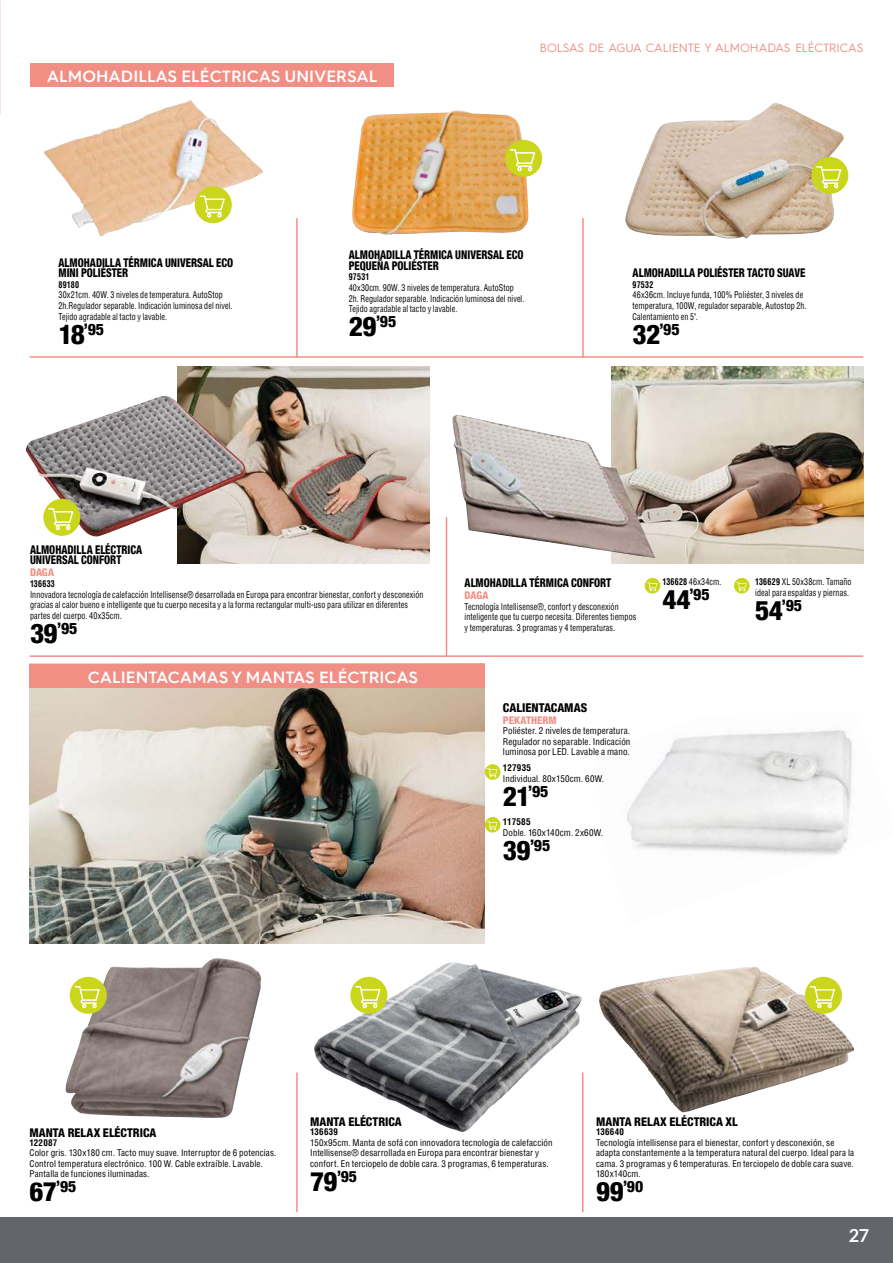
<style>
.page{position:relative;width:893px;height:1263px;background:#fff}
.page>*{position:absolute;margin:0;border:0;box-sizing:border-box;transform-origin:0 0}
.t1{font:700 18px "Lato";color:#fff}
.t2{font:600 16.5px "Hurme Geometric Sans 4";color:#fff}
.t3{font:800 condensed 15.9px "Helvetica 87";letter-spacing:-.01em;color:#000}
.t4{font:800 condensed 15.75px "Helvetica 87";color:#000}
.t5{font:800 condensed 12.15px "Helvetica 87";color:#000}
.t6{font:800 condensed 12px/10.5px "Helvetica 87";color:#000;scale:.88 1}
.t7{font:800 condensed 12px "Helvetica 87";color:#000}
.t8{font:12px "Hurme Geometric Sans 4";color:#f28f85}
.t9{font:800 condensed 10.5px "Helvetica 87";color:#f28f85}
.t10{font:condensed 9.15px/10.6px "Helvetica";letter-spacing:.01em;color:#000;scale:.88 1}
.t11{font:condensed 9.15px/10.6px "Helvetica";letter-spacing:.01em;color:#000}
.t12{font:700 condensed 9.15px "Helvetica";letter-spacing:.025em;color:#000;scale:.88 1}
.t13{font:condensed 9px/10.5px "Helvetica";letter-spacing:.01em;color:#000}
.t14{font:700 condensed 9px "Helvetica";letter-spacing:.025em;color:#000}
.s1{font-size:27.3px}
.s2{font-weight:700}
.s3{font-size:9px}
.s4{font-size:27px}
</style>
<div class="page">
<div style="left:0;top:1217px;width:893px;height:46px;background:#62656a"></div>
<img style="left:627px;top:730px;width:226px;height:125px">
<img style="left:30px;top:687px;width:455px;height:256px">
<img style="left:352px;top:110px;width:176px;height:125px">
<img style="left:612px;top:366px;width:251px;height:198px">
<img style="left:44px;top:99px;width:219px;height:137px">
<img style="left:452px;top:415px;width:203px;height:143px">
<img style="left:178px;top:366px;width:251px;height:198px">
<img style="left:26px;top:396px;width:220px;height:142px">
<img style="left:65px;top:958px;width:197px;height:160px">
<img style="left:599px;top:967px;width:216px;height:146px">
<div style="left:30px;top:63px;width:363px;height:23px;background:#f28f85"></div>
<div style="left:30px;top:664px;width:455px;height:23px;background:#f28f85"></div>
<img style="left:314px;top:962px;width:268px;height:170px">
<img style="left:625px;top:103px;width:219px;height:136px">
<hr style="left:30px;top:655px;width:833px;height:2px;background:#f28f85">
<hr style="left:30px;top:356px;width:833px;height:2px;background:#f28f85">
<hr style="left:296px;top:1072px;width:2px;height:140px;background:#f28f85">
<hr style="left:296px;top:218px;width:2px;height:140px;background:#f28f85">
<hr style="left:582px;top:1072px;width:1px;height:140px;background:#f28f85">
<hr style="left:582px;top:218px;width:2px;height:140px;background:#f28f85">
<hr style="left:446px;top:517px;width:1px;height:140px;background:#f28f85">
<svg style="left:485px;top:817px;width:15px;height:15px"></svg>
<svg style="left:487px;top:821px;width:10px;height:9px"></svg>
<svg style="left:485px;top:764px;width:15px;height:16px"></svg>
<svg style="left:487px;top:768px;width:10px;height:9px"></svg>
<svg style="left:645px;top:578px;width:15px;height:16px"></svg>
<svg style="left:647px;top:582px;width:10px;height:9px"></svg>
<svg style="left:734px;top:578px;width:16px;height:16px"></svg>
<svg style="left:736px;top:582px;width:11px;height:9px"></svg>
<div style="left:70px;top:977px;width:37px;height:37px;background:#c9d61c;border-radius:50%"></div>
<svg style="left:75px;top:986px;width:25px;height:22px"></svg>
<div style="left:350px;top:977px;width:37px;height:37px;background:#c9d61c;border-radius:50%"></div>
<svg style="left:355px;top:986px;width:25px;height:22px"></svg>
<div style="left:805px;top:977px;width:37px;height:37px;background:#c9d61c;border-radius:50%"></div>
<svg style="left:810px;top:986px;width:25px;height:22px"></svg>
<div style="left:43px;top:499px;width:37px;height:37px;background:#c9d61c;border-radius:50%"></div>
<svg style="left:48px;top:508px;width:25px;height:22px"></svg>
<div style="left:195px;top:186px;width:37px;height:37px;background:#c9d61c;border-radius:50%"></div>
<svg style="left:200px;top:196px;width:25px;height:22px"></svg>
<div style="left:505px;top:140px;width:37px;height:37px;background:#c9d61c;border-radius:50%"></div>
<svg style="left:510px;top:149px;width:25px;height:22px"></svg>
<div style="left:811px;top:157px;width:37px;height:37px;background:#c9d61c;border-radius:50%"></div>
<svg style="left:816px;top:166px;width:25px;height:22px"></svg>
<h2 class="t2" style="left:47px;top:64px;width:332px">ALMOHADILLAS ELÉCTRICAS UNIVERSAL</h2>
<h3 class="t8" style="left:540px;top:40px;width:325px">BOLSAS DE AGUA CALIENTE Y ALMOHADAS ELÉCTRICAS</h3>
<h3 class="t6" style="left:59px;top:257px;width:200px">ALMOHADILLA TÉRMICA UNIVERSAL ECO<br>MINI POLIÉSTER</h3>
<p class="t12" style="left:59px;top:278px;width:25px">89180</p>
<p class="t10" style="left:59px;top:289px;width:199px">30x21cm. 40W. 3 niveles de temperatura. AutoStop<br>2h.Regulador separable. Indicación luminosa del nivel.<br>Tejido agradable al tacto y lavable.</p>
<h3 class="t3" style="left:59px;top:319px;width:47px"><span class="s1">18</span>’95</h3>
<h3 class="t6" style="left:349px;top:250px;width:200px">ALMOHADILLA TÉRMICA UNIVERSAL ECO<br>PEQUEÑA POLIÉSTER</h3>
<p class="t12" style="left:349px;top:271px;width:25px">97531</p>
<p class="t10" style="left:349px;top:282px;width:201px">40x30cm. 90W. 3 niveles de temperatura. AutoStop<br>2h. Regulador separable. Indicación luminosa del nivel.<br>Tejido agradable al tacto y lavable.</p>
<h3 class="t3" style="left:349px;top:312px;width:49px"><span class="s1">29</span>’95</h3>
<h3 class="t6" style="left:633px;top:267px;width:198px">ALMOHADILLA POLIÉSTER TACTO SUAVE</h3>
<p class="t12" style="left:633px;top:278px;width:25px">97532</p>
<p class="t10" style="left:633px;top:290px;width:199px">46x36cm. Incluye funda, 100% Poliéster, 3 niveles de temperatura, 100W, regulador separable, Autostop 2h.<br>Calentamiento en 5".</p>
<h3 class="t3" style="left:633px;top:319px;width:49px"><span class="s1">32</span>’95</h3>
<h3 class="t6" style="left:30px;top:544px;width:129px">ALMOHADILLA ELÉCTRICA<br>UNIVERSAL CONFORT</h3>
<p class="t9" style="left:30px;top:566px;width:25px">DAGA</p>
<p class="t12" style="left:30px;top:578px;width:30px">136633</p>
<p class="t10" style="left:30px;top:589px;width:448px">Innovadora tecnología de calefacción Intellisense® desarrollada en Europa para encontrar bienestar, confort y desconexión gracias al calor bueno e intelligente que tu cuerpo necesita y a la forma rectangular multi-uso para utilizar en diferentes partes del cuerpo. 40x35cm.</p>
<h3 class="t3" style="left:30px;top:618px;width:49px"><span class="s1">39</span>’95</h3>
<h2 class="t2" style="left:88px;top:665px;width:332px">CALIENTACAMAS Y MANTAS ELÉCTRICAS</h2>
<h3 class="t6" style="left:465px;top:577px;width:168px">ALMOHADILLA TÉRMICA CONFORT</h3>
<p class="t9" style="left:465px;top:589px;width:25px">DAGA</p>
<p class="t10" style="left:465px;top:601px;width:197px">Tecnología Intellisense®, confort y desconexión inteligente que tu cuerpo necesita. Diferentes tiempos y temperaturas. 3 programas y 4 temperaturas.</p>
<p class="t10" style="left:662px;top:576px;width:68px"><span class="s2">136628</span> 46x34cm.</p>
<h3 class="t3" style="left:662px;top:585px;width:49px"><span class="s1">44</span>’95</h3>
<h3 class="t5" style="left:503px;top:700px;width:86px">CALIENTACAMAS</h3>
<p class="t9" style="left:503px;top:713px;width:55px">PEKATHERM</p>
<p class="t11" style="left:503px;top:725px;width:129px;text-align:justify">Poliéster. 2 niveles de temperatura.<br>Regulador no separable. Indicación luminosa por LED. Lavable a mano.</p>
<p class="t11" style="left:503px;top:763px;width:103px"><span class="s2">127935<br></span><span class="s3">Individual.</span> 80x150cm. 60W.</p>
<h3 class="t3" style="left:503px;top:782px;width:47px"><span class="s1">21</span>’95</h3>
<p class="t11" style="left:503px;top:816px;width:102px"><span class="s2">117585<br></span><span class="s3">Doble.</span> 160x140cm. 2x60W.</p>
<h3 class="t3" style="left:503px;top:835px;width:49px"><span class="s1">39</span>’95</h3>
<p class="t10" style="left:755px;top:576px;width:111px"><span class="s2">136629</span> XL 50x38cm. Tamaño ideal para espaldas y piernas.</p>
<h3 class="t3" style="left:755px;top:595px;width:48px"><span class="s1">54</span>’95</h3>
<h3 class="t7" style="left:30px;top:1125px;width:128px">MANTA RELAX ELÉCTRICA</h3>
<p class="t14" style="left:30px;top:1136px;width:29px">122087</p>
<p class="t13" style="left:30px;top:1147px;width:248px">Color gris. 130x180 cm. Tacto muy suave. Interruptor de 6 potencias.<br>Control temperatura electrónico. 100 W. Cable extraíble. Lavable.<br>Pantalla de funciones iluminadas.</p>
<h3 class="t4" style="left:30px;top:1177px;width:48px"><span class="s4">67</span>’95</h3>
<h3 class="t7" style="left:310px;top:1114px;width:93px">MANTA ELÉCTRICA</h3>
<p class="t14" style="left:310px;top:1126px;width:29px">136639</p>
<p class="t13" style="left:310px;top:1137px;width:244px">150x95cm. Manta de sofá con innovadora tecnología de calefacción<br>Intellisense® desarrollada en Europa para encontrar bienestar y confort. En terciopelo de doble cara. 3 programas, 6 temperaturas.</p>
<h3 class="t4" style="left:310px;top:1166px;width:48px"><span class="s4">79</span>’95</h3>
<h3 class="t7" style="left:596px;top:1114px;width:143px">MANTA RELAX ELÉCTRICA XL</h3>
<p class="t14" style="left:596px;top:1126px;width:29px">136640</p>
<p class="t13" style="left:596px;top:1137px;width:260px">Tecnología intellisense para el bienestar, confort y desconexión, se adapta constantemente a la temperatura natural del cuerpo. Ideal para la cama. 3 programas y 6 temperaturas. En terciopelo de doble cara suave.<br>180x140cm.</p>
<h3 class="t4" style="left:596px;top:1177px;width:49px"><span class="s4">99</span>’90</h3>
<h1 class="t1" style="left:849px;top:1225px;width:22px">27</h1>
</div>
